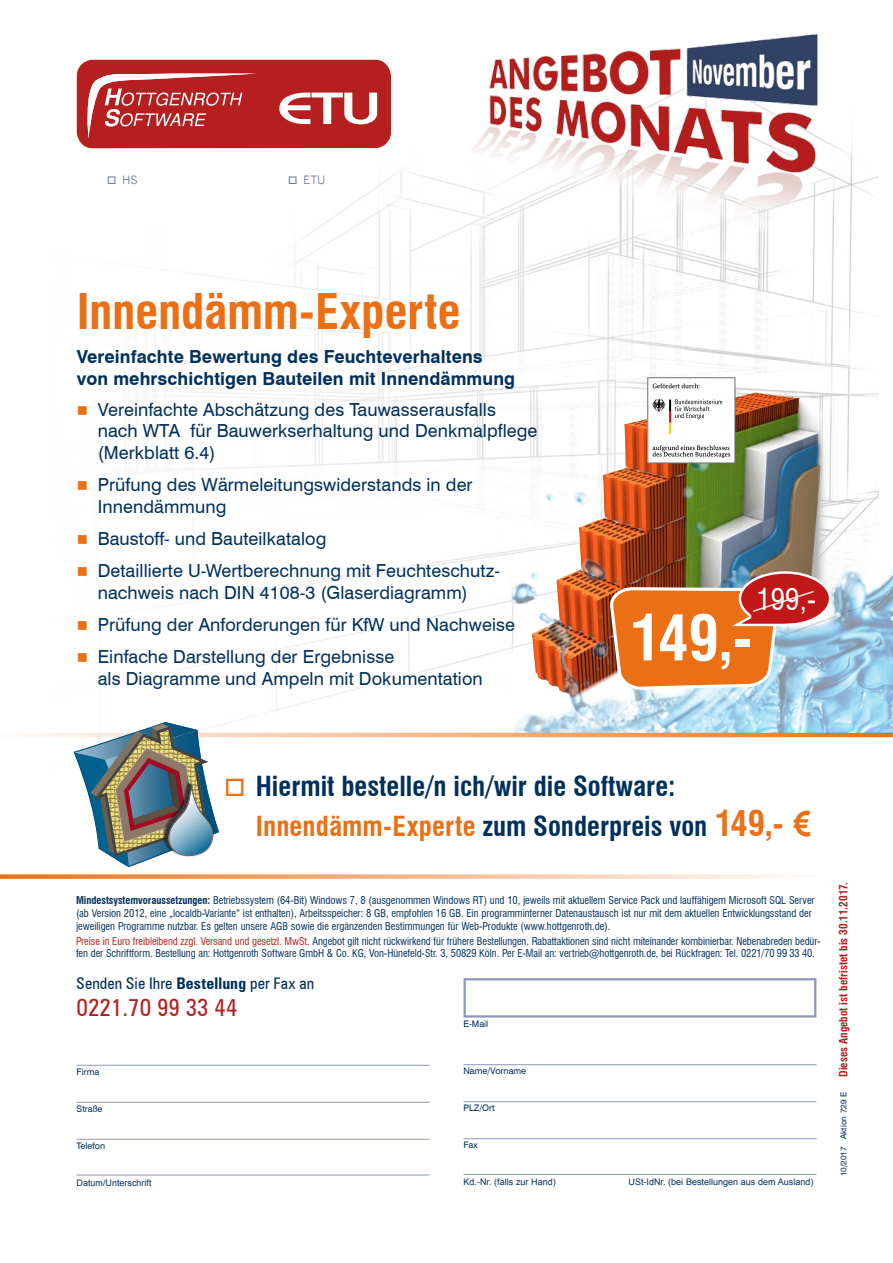
<style>
.page{position:relative;width:893px;height:1263px;background:#fff}
.page>*{position:absolute;margin:0;border:0;box-sizing:border-box;transform-origin:0 0}
.t1{font:700 condensed 61.8px "Swiss 721 BT";color:#fff}
.t2{font:700 condensed 48px "Swiss 721 BT";letter-spacing:-.005em;color:#eb6f14}
.t3{font:condensed 28.8px "Swiss 721 BT";color:#fff}
.t4{font:700 condensed 27px/39.8px "Swiss 721 BT";color:#00305d}
.t5{font:condensed 24px "Zurich BT";color:#b51f1f}
.t6{font:18px/21.6px "Swiss 721 BT";letter-spacing:.005em;color:#00305d}
.t7{font:700 18px/21.6px "Swiss 721 BT";letter-spacing:.005em;color:#00305d}
.t8{font:condensed 16.05px "Zurich BT";letter-spacing:.01em;color:#00305d}
.t9{font:700 condensed 11.25px "Swiss 721 BT";color:#b51f1f}
.t10{font:11.25px "News Gothic";color:#6a789d}
.t11{font:condensed 10.5px/12.8px "Swiss 721 BT";letter-spacing:-.005em;color:#00305d}
.t12{font:9px "Arial";color:#00305d}
.t13{font:9px "Swiss 721 BT";color:#00305d}
.t14{font:8.25px "Swiss 721 BT";color:#00305d}
.s1{color:#eb6f14}
.s2{font-size:34.5px;color:#eb6f14}
.s3{font-family:"Century Gothic";font-stretch:normal;font-size:34.5px;color:#eb6f14}
.s4{font-weight:700}
.s5{color:#b51f1f}
</style>
<div class="page">
<img style="left:76px;top:59px;width:802px;height:679px">
<div style="left:463px;top:978px;width:353px;height:39px;border:2px solid #8e98b7"></div>
<hr style="left:77px;top:1065px;width:352px;height:1px;background:#8e98b7">
<hr style="left:77px;top:1102px;width:352px;height:1px;background:#8e98b7">
<hr style="left:77px;top:1139px;width:352px;height:1px;background:#8e98b7">
<hr style="left:77px;top:1175px;width:352px;height:1px;background:#8e98b7">
<hr style="left:463px;top:1064px;width:353px;height:1px;background:#8e98b7">
<hr style="left:463px;top:1101px;width:353px;height:1px;background:#8e98b7">
<hr style="left:463px;top:1138px;width:353px;height:1px;background:#8e98b7">
<hr style="left:463px;top:1174px;width:353px;height:1px;background:#8e98b7">
<svg style="left:20px;top:733px;width:873px;height:4px"></svg>
<svg style="left:0;top:874px;width:788px;height:5px"></svg>
<img style="left:532px;top:392px;width:298px;height:40px">
<div style="left:452px;top:23px;width:376px;height:226px;background:#fff"></div>
<img style="left:458px;top:33px;width:368px;height:206px">
<img style="left:468px;top:432px;width:425px;height:301px">
<svg style="left:77px;top:60px;width:314px;height:88px"></svg>
<img style="left:608px;top:551px;width:224px;height:140px">
<img style="left:76px;top:713px;width:150px;height:25px">
<img style="left:73px;top:721px;width:147px;height:147px">
<div style="left:648px;top:378px;width:87px;height:85px;background:#fff"></div>
<svg style="left:652px;top:383px;width:78px;height:75px"></svg>
<div style="left:647px;top:377px;width:88px;height:86px;border:1px solid #6b6d6b"></div>
<p class="t10" style="left:107px;top:173px;width:32px">□ HS</p>
<p class="t10" style="left:288px;top:173px;width:39px">□ ETU</p>
<h2 class="t2" style="left:77px;top:283px;width:385px">Innendämm-Experte</h2>
<h3 class="t7" style="left:77px;top:346px;width:440px">Vereinfachte Bewertung des Feuchteverhaltens von mehrschichtigen Bauteilen mit Innendämmung</h3>
<h3 class="t6" style="left:98px;top:398px;width:441px;text-indent:-21px"><span class="s1">■</span> Vereinfachte Abschätzung des Tauwasserausfalls nach WTA für Bauwerkserhaltung und Denkmalpflege (Merkblatt 6.4)</h3>
<h3 class="t6" style="left:98px;top:474px;width:376px;text-indent:-21px"><span class="s1">■</span> Prüfung des Wärmeleitungswiderstands in der<br>Innendämmung</h3>
<h3 class="t6" style="left:77px;top:527px;width:251px"><span class="s1">■</span> Baustoff- und Bauteilkatalog</h3>
<h3 class="t6" style="left:98px;top:560px;width:404px;text-indent:-21px"><span class="s1">■</span> Detaillierte U-Wertberechnung mit Feuchteschutz&shy;nachweis nach DIN 4108-3 (Glaserdiagramm)</h3>
<h3 class="t6" style="left:77px;top:613px;width:440px"><span class="s1">■</span> Prüfung der Anforderungen für KfW und Nachweise</h3>
<h3 class="t6" style="left:98px;top:646px;width:387px;text-indent:-21px"><span class="s1">■</span> Einfache Darstellung der Ergebnisse<br>als Diagramme und Ampeln mit Dokumentation</h3>
<h1 class="t1" style="left:630px;top:601px;width:123px">149,-</h1>
<h3 class="t3" style="left:756px;top:582px;width:61px">199,-</h3>
<h3 class="t4" style="left:256px;top:767px;width:556px;text-indent:-32px"><span class="s1">□</span> Hiermit bestelle/n ich/wir die Software:<br><span class="s1">Innendämm-Experte</span> zum Sonderpreis von <span class="s2">149,-</span> <span class="s3">€</span></h3>
<p class="t11" style="left:76px;top:894px;width:740px"><span class="s4">Mindestsystemvoraussetzungen:</span> Betriebssystem (64-Bit) Windows 7, 8 (ausgenommen Windows RT) und 10, jeweils mit aktuellem Service Pack und lauffähigem Microsoft SQL Server (ab Version 2012, eine „localdb-Variante“ ist enthalten), Arbeitsspeicher: 8 GB, empfohlen 16 GB. Ein programminterner Datenaustausch ist nur mit dem aktuellen Entwicklungsstand der jeweiligen Programme nutzbar. Es gelten unsere AGB sowie die ergänzenden Bestimmungen für Web-Produkte (www.hottgenroth.de).</p>
<p class="t11" style="left:76px;top:934px;width:746px"><span class="s5">Preise in Euro freibleibend zzgl. Versand und gesetzl. MwSt.</span> Angebot gilt nicht rückwirkend für frühere Bestellungen. Rabattaktionen sind nicht miteinander kombinierbar. Nebenabreden bedür&shy;fen der Schriftform. Bestellung an: Hottgenroth Software GmbH &amp; Co. KG, Von-Hünefeld-Str. 3, 50829 Köln. Per E-Mail an: vertrieb@hottgenroth.de, bei Rückfragen: Tel. 0221/70 99 33 40.</p>
<h3 class="t8" style="left:77px;top:974px;width:239px">Senden Sie Ihre <span class="s4">Bestellung</span> per Fax an</h3>
<h3 class="t5" style="left:77px;top:993px;width:162px">0221.70 99 33 44</h3>
<p class="t13" style="left:77px;top:1066px;width:24px">Firma</p>
<p class="t13" style="left:77px;top:1103px;width:27px">Straße</p>
<p class="t13" style="left:77px;top:1140px;width:30px">Telefon</p>
<p class="t12" style="left:77px;top:1177px;width:77px">Datum/Unterschrift</p>
<p class="t13" style="left:463px;top:1018px;width:26px">E-Mail</p>
<p class="t13" style="left:463px;top:1066px;width:64px">Name/Vorname</p>
<p class="t13" style="left:463px;top:1103px;width:33px">PLZ/Ort</p>
<p class="t13" style="left:463px;top:1140px;width:16px">Fax</p>
<p class="t12" style="left:463px;top:1176px;width:94px">Kd.-Nr. (falls zur Hand)</p>
<p class="t12" style="left:628px;top:1176px;width:186px">USt-IdNr. (bei Bestellungen aus dem Ausland)</p>
<p class="t9" style="left:837px;top:1077px;width:197px;rotate:-90deg">Dieses Angebot ist befristet bis 30.11.2017.</p>
<p class="t14" style="left:838px;top:1176px;width:86px;rotate:-90deg">10/2017 Aktion 729 E</p>
</div>
